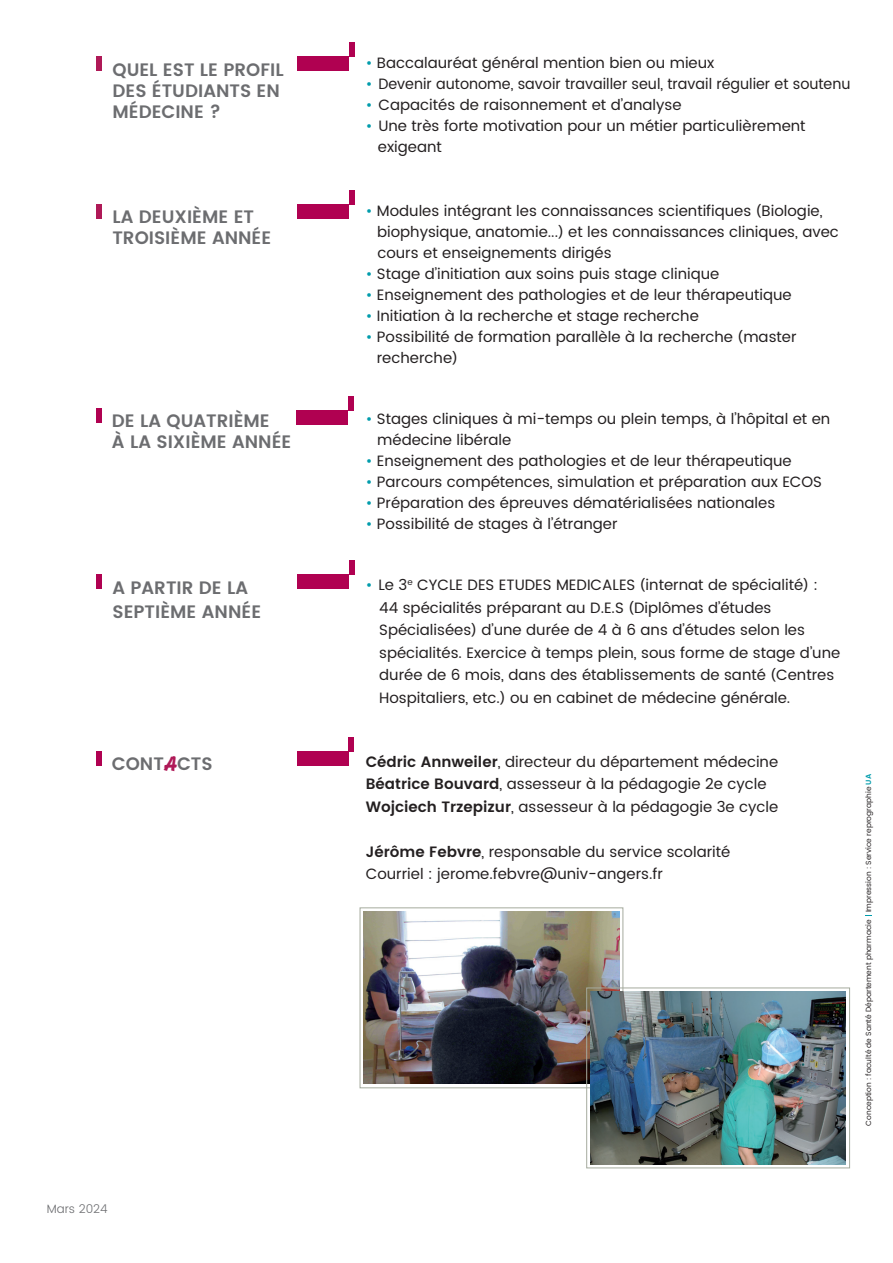
<style>
.page{position:relative;width:893px;height:1263px;background:#fff}
.page>*{position:absolute;margin:0;border:0;box-sizing:border-box;transform-origin:0 0}
.p0{font:600 18px/21px "UA Poppins Texte";color:#6c6d70}
.p0-2{font:600 18px "UA Poppins Titre";color:#6c6d70}
.p2{font:15px/21px "UA Poppins Texte";color:#231f20}
.p2-2{font:15px "UA Poppins Texte";color:#231f20;scale:.96 1}
.p2-3{font:300 12px "UA Poppins Texte";color:#6c6d70}
.t1{font:7.5px "UA Poppins Texte";color:#231f20}
.s1{color:#009cac}
.s2{color:#af1957}
.s3{font-weight:600}
.s4{font-family:"UA Poppins Titre";font-weight:600;color:#009cac}
</style>
<div class="page">
<div style="left:298px;top:204px;width:51px;height:14px;background:#b00151"></div>
<div style="left:349px;top:190px;width:5px;height:14px;background:#b00151"></div>
<div style="left:96px;top:204px;width:6px;height:14px;background:#af1957"></div>
<div style="left:297px;top:410px;width:51px;height:15px;background:#b00151"></div>
<div style="left:348px;top:396px;width:5px;height:14px;background:#b00151"></div>
<div style="left:96px;top:408px;width:6px;height:14px;background:#b00151"></div>
<div style="left:298px;top:57px;width:51px;height:14px;background:#b00151"></div>
<div style="left:349px;top:43px;width:5px;height:14px;background:#b00151"></div>
<div style="left:96px;top:57px;width:6px;height:14px;background:#af1957"></div>
<div style="left:297px;top:751px;width:51px;height:14px;background:#b00151"></div>
<div style="left:348px;top:737px;width:6px;height:14px;background:#b00151"></div>
<div style="left:96px;top:751px;width:6px;height:14px;background:#b00151"></div>
<img style="left:364px;top:912px;width:255px;height:172px">
<div style="left:360px;top:907px;width:263px;height:181px;border:1px solid #a5ab9e"></div>
<div style="left:586px;top:987px;width:264px;height:181px;border:1px solid #a5ab9e"></div>
<img style="left:591px;top:992px;width:255px;height:172px">
<div style="left:96px;top:575px;width:6px;height:14px;background:#b00151"></div>
<div style="left:298px;top:575px;width:51px;height:14px;background:#b00151"></div>
<div style="left:349px;top:560px;width:5px;height:15px;background:#b00151"></div>
<p class="p0" style="left:112px;top:58px;width:173px">QUEL EST LE PROFIL<br>DES ÉTUDIANTS EN<br>MÉDECINE ?</p>
<p class="p2" style="left:366px;top:53px;width:350px"><span class="s1">•</span> Baccalauréat général mention bien ou mieux</p>
<p class="p2-2" style="left:366px;top:73px;width:506px"><span class="s1">•</span> Devenir autonome, savoir travailler seul, travail régulier et soutenu</p>
<p class="p2" style="left:366px;top:95px;width:317px"><span class="s1">•</span> Capacités de raisonnement et d’analyse</p>
<p class="p2" style="left:378px;top:116px;width:429px;text-indent:-12px"><span class="s1">•</span> Une très forte motivation pour un métier particulièrement exigeant</p>
<p class="p0" style="left:112px;top:205px;width:160px">LA DEUXIÈME ET<br>TROISIÈME ANNÉE</p>
<p class="p2" style="left:377px;top:200px;width:463px;text-indent:-11px"><span class="s1">•</span> Modules intégrant les connaissances scientifiques (Biologie, biophysique, anatomie...) et les connaissances cliniques, avec cours et enseignements dirigés</p>
<p class="p2" style="left:366px;top:263px;width:355px"><span class="s1">•</span> Stage d’initiation aux soins puis stage clinique</p>
<p class="p2" style="left:366px;top:284px;width:428px"><span class="s1">•</span> Enseignement des pathologies et de leur thérapeutique</p>
<p class="p2" style="left:366px;top:305px;width:335px"><span class="s1">•</span> Initiation à la recherche et stage recherche</p>
<p class="p2" style="left:377px;top:326px;width:421px;text-indent:-11px"><span class="s1">•</span> Possibilité de formation parallèle à la recherche (master recherche)</p>
<p class="p0" style="left:112px;top:409px;width:181px">DE LA QUATRIÈME<br>À LA SIXIÈME ANNÉE</p>
<p class="p2" style="left:377px;top:409px;width:455px;text-indent:-12px"><span class="s1">•</span> Stages cliniques à mi-temps ou plein temps, à l’hôpital et en médecine libérale</p>
<p class="p2" style="left:366px;top:451px;width:428px"><span class="s1">•</span> Enseignement des pathologies et de leur thérapeutique</p>
<p class="p2" style="left:366px;top:472px;width:458px"><span class="s1">•</span> Parcours compétences, simulation et préparation aux ECOS</p>
<p class="p2" style="left:366px;top:493px;width:411px"><span class="s1">•</span> Préparation des épreuves dématérialisées nationales</p>
<p class="p2" style="left:366px;top:514px;width:253px"><span class="s1">•</span> Possibilité de stages à l’étranger</p>
<p class="p0" style="left:112px;top:576px;width:137px">A PARTIR DE LA</p>
<p class="p0" style="left:112px;top:600px;width:150px">SEPTIÈME ANNÉE</p>
<p class="p2" style="left:379px;top:574px;width:463px;line-height:22.5px;text-indent:-14px"><span class="s1">•</span> Le 3<sup>e</sup> CYCLE DES ETUDES MEDICALES (internat de spécialité) :<br>44 spécialités préparant au D.E.S (Diplômes d’études Spécialisées) d’une durée de 4 à 6 ans d’études selon les spécialités. Exercice à temps plein, sous forme de stage d’une durée de 6 mois, dans des établissements de santé (Centres Hospitaliers, etc.) ou en cabinet de médecine générale.</p>
<p class="p0-2" style="left:112px;top:751px;width:102px">CONT<span class="s2">A</span>CTS</p>
<p class="p2" style="left:366px;top:752px;width:414px"><span class="s3">Cédric Annweiler</span>, directeur du département médecine</p>
<p class="p2" style="left:366px;top:774px;width:402px"><span class="s3">Béatrice Bouvard</span>, assesseur à la pédagogie 2e cycle</p>
<p class="p2" style="left:366px;top:797px;width:414px"><span class="s3">Wojciech Trzepizur</span>, assesseur à la pédagogie 3e cycle</p>
<p class="p2" style="left:366px;top:842px;width:366px"><span class="s3">Jérôme Febvre</span>, responsable du service scolarité</p>
<p class="p2" style="left:366px;top:864px;width:299px">Courriel : jerome.febvre@univ-angers.fr</p>
<p class="t1" style="left:863px;top:1125px;width:353px;rotate:-90deg">Conception : faculté de Santé Département pharmacie Impression : Service reprographie <span class="s4">UA</span></p>
<p class="p2-3" style="left:47px;top:1200px;width:62px">Mars 2024</p>
</div>
